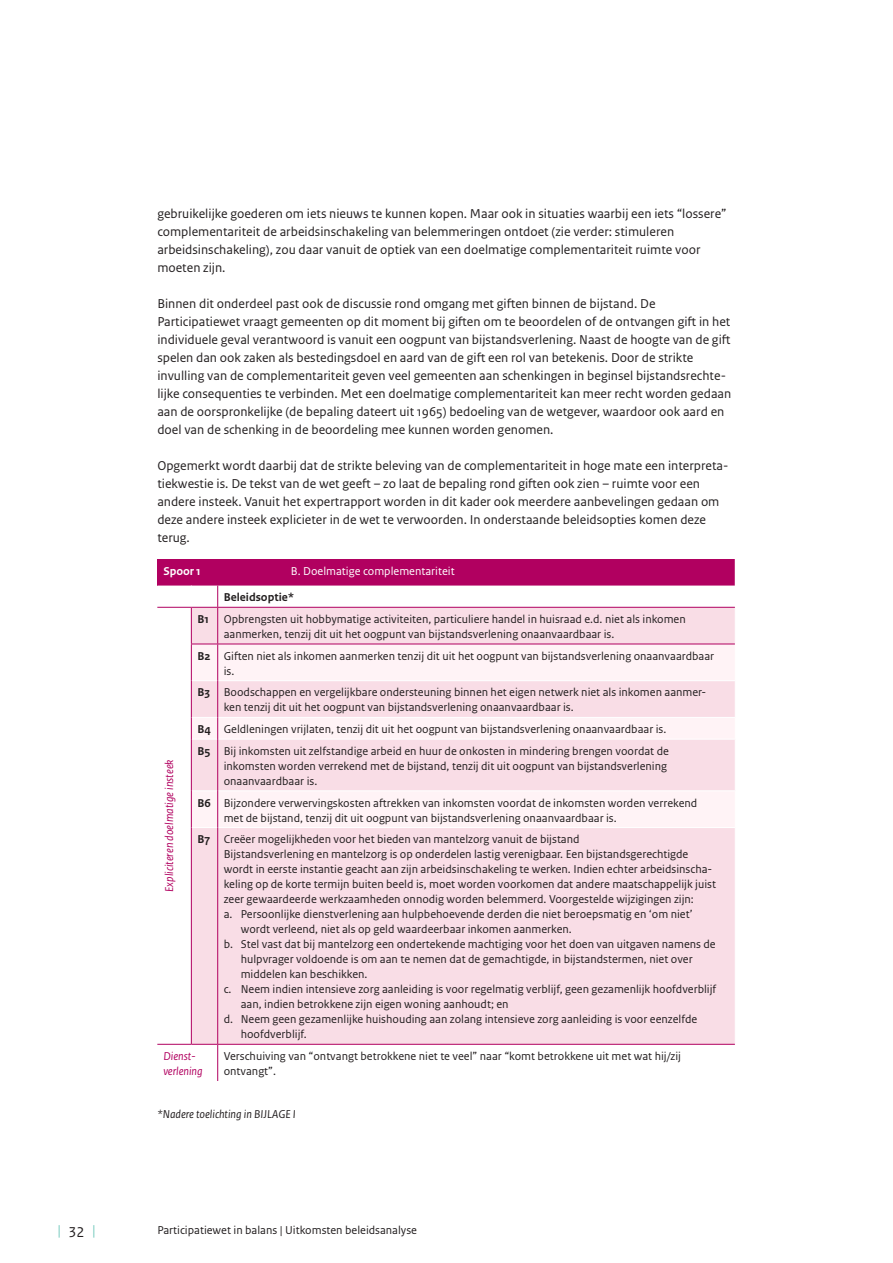
<style>
.page{position:relative;width:893px;height:1263px;background:#fff}
.page>*{position:absolute;margin:0;border:0;box-sizing:border-box;transform-origin:0 0}
.t1{font:15px "Rijksoverheid Sans Text";color:#78cbbf}
.P_RO_Broodtekst_Sans{font:13.5px/18px "Rijksoverheid Sans Text";color:#231f20}
.Tabel_body{font:12px/15px "Rijksoverheid Sans Text";color:#231f20}
.Tabel_body-2{font:italic 12px/15px "Rijksoverheid Sans Text";color:#b10060}
.Tabel_kop{font:12px "Rijksoverheid Sans Text";color:#fff}
.Figuur_bron{font:italic 12px "Rijksoverheid Sans Text";color:#231f20}
.Tabel_body-3{font:700 12px "Rijksoverheid Sans Text";color:#231f20}
.Tabel_kop-2{font:700 12px "Rijksoverheid Sans Text";color:#fff}
.s1{color:#231f20}
</style>
<div class="page">
<div style="left:157px;top:559px;width:578px;height:26px;background:#b10060"></div>
<div style="left:192px;top:608px;width:543px;height:436px;background:#f9dde6"></div>
<svg style="left:192px;top:645px;width:543px;height:182px;fill:#fff3f6"></svg>
<hr style="left:218px;top:680px;width:518px;height:1px;background:#fff">
<hr style="left:218px;top:717px;width:518px;height:1px;background:#fff">
<hr style="left:218px;top:739px;width:518px;height:1px;background:#fff">
<hr style="left:218px;top:827px;width:518px;height:1px;background:#fff">
<svg style="left:192px;top:680px;width:25px;height:1px"></svg>
<svg style="left:192px;top:827px;width:25px;height:1px"></svg>
<hr style="left:217px;top:608px;width:1px;height:36px;background:#b10060">
<hr style="left:217px;top:644px;width:1px;height:37px;background:#b10060">
<hr style="left:217px;top:681px;width:1px;height:36px;background:#b10060">
<hr style="left:217px;top:827px;width:1px;height:217px;background:#b10060">
<hr style="left:217px;top:1045px;width:1px;height:36px;background:#b10060">
<svg style="left:191px;top:1044px;width:27px;height:1px"></svg>
<hr style="left:218px;top:1044px;width:517px;height:1px;background:#b10060">
<svg style="left:191px;top:559px;width:544px;height:49px"></svg>
<svg style="left:192px;top:644px;width:26px;height:1px"></svg>
<hr style="left:218px;top:644px;width:517px;height:1px;background:#b10060">
<svg style="left:192px;top:790px;width:25px;height:1px"></svg>
<hr style="left:218px;top:790px;width:518px;height:1px;background:#fff">
<hr style="left:157px;top:607px;width:34px;height:1px;background:#b10060">
<hr style="left:191px;top:608px;width:1px;height:36px;background:#b10060">
<hr style="left:191px;top:644px;width:1px;height:37px;background:#b10060">
<hr style="left:191px;top:681px;width:1px;height:36px;background:#b10060">
<svg style="left:191px;top:717px;width:27px;height:23px"></svg>
<hr style="left:191px;top:739px;width:1px;height:52px;background:#b10060">
<hr style="left:217px;top:739px;width:1px;height:52px;background:#b10060">
<hr style="left:191px;top:791px;width:1px;height:36px;background:#b10060">
<hr style="left:217px;top:791px;width:1px;height:36px;background:#b10060">
<hr style="left:191px;top:827px;width:1px;height:217px;background:#b10060">
<hr style="left:157px;top:1044px;width:34px;height:1px;background:#b10060">
<p class="P_RO_Broodtekst_Sans" style="left:157px;top:205px;width:571px">gebruikelijke goederen om iets nieuws te kunnen kopen. Maar ook in situaties waarbij een iets “lossere” complementariteit de arbeidsinschakeling van belemmeringen ontdoet (zie verder: stimuleren arbeidsinschakeling), zou daar vanuit de optiek van een doelmatige complementariteit ruimte voor moeten zijn.</p>
<p class="P_RO_Broodtekst_Sans" style="left:157px;top:295px;width:575px">Binnen dit onderdeel past ook de discussie rond omgang met giften binnen de bijstand. De Participatiewet vraagt gemeenten op dit moment bij giften om te beoordelen of de ontvangen gift in het individuele geval verantwoord is vanuit een oogpunt van bijstandsverlening. Naast de hoogte van de gift spelen dan ook zaken als bestedingsdoel en aard van de gift een rol van betekenis. Door de strikte invulling van de complementariteit geven veel gemeenten aan schenkingen in beginsel bijstandsrechte&shy;lijke consequenties te verbinden. Met een doelmatige complementariteit kan meer recht worden gedaan aan de oorspronkelijke (de bepaling dateert uit 1965) bedoeling van de wetgever, waardoor ook aard en doel van de schenking in de beoordeling mee kunnen worden genomen.</p>
<p class="P_RO_Broodtekst_Sans" style="left:157px;top:457px;width:573px">Opgemerkt wordt daarbij dat de strikte beleving van de complementariteit in hoge mate een interpreta&shy;tiekwestie is. De tekst van de wet geeft – zo laat de bepaling rond giften ook zien – ruimte voor een andere insteek. Vanuit het expertrapport worden in dit kader ook meerdere aanbevelingen gedaan om deze andere insteek explicieter in de wet te verwoorden. In onderstaande beleidsopties komen deze terug.</p>
<p class="Tabel_kop-2" style="left:163px;top:564px;width:39px">Spoor 1</p>
<p class="Tabel_kop" style="left:291px;top:564px;width:165px">B. Doelmatige complementariteit</p>
<p class="Tabel_body-3" style="left:224px;top:591px;width:72px">Beleidsoptie*</p>
<p class="Tabel_body-3" style="left:197px;top:612px;width:13px">B1</p>
<p class="Tabel_body" style="left:224px;top:612px;width:464px">Opbrengsten uit hobbymatige activiteiten, particuliere handel in huisraad e.d. niet als inkomen aanmerken, tenzij dit uit het oogpunt van bijstandsverlening onaanvaardbaar is.</p>
<p class="Tabel_body-3" style="left:197px;top:649px;width:15px">B2</p>
<p class="Tabel_body" style="left:224px;top:648px;width:492px">Giften niet als inkomen aanmerken tenzij dit uit het oogpunt van bijstandsverlening onaanvaardbaar is.</p>
<p class="Tabel_body-3" style="left:197px;top:686px;width:14px">B3</p>
<p class="Tabel_body" style="left:224px;top:685px;width:484px">Boodschappen en vergelijkbare ondersteuning binnen het eigen netwerk niet als inkomen aanmer&shy;ken tenzij dit uit het oogpunt van bijstandsverlening onaanvaardbaar is.</p>
<p class="Tabel_body-3" style="left:197px;top:722px;width:15px">B4</p>
<p class="Tabel_body" style="left:224px;top:722px;width:444px">Geldleningen vrijlaten, tenzij dit uit het oogpunt van bijstandsverlening onaanvaardbaar is.</p>
<p class="Tabel_body-3" style="left:197px;top:744px;width:15px">B5</p>
<p class="Tabel_body" style="left:224px;top:744px;width:447px">Bij inkomsten uit zelfstandige arbeid en huur de onkosten in mindering brengen voordat de inkomsten worden verrekend met de bijstand, tenzij dit uit oogpunt van bijstandsverlening onaanvaardbaar is.</p>
<p class="Tabel_body-3" style="left:197px;top:796px;width:15px">B6</p>
<p class="Tabel_body" style="left:224px;top:795px;width:475px">Bijzondere verwervingskosten aftrekken van inkomsten voordat de inkomsten worden verrekend met de bijstand, tenzij dit uit oogpunt van bijstandsverlening onaanvaardbaar is.</p>
<p class="Tabel_body-3" style="left:197px;top:832px;width:14px">B7</p>
<p class="Tabel_body" style="left:224px;top:832px;width:357px">Creëer mogelijkheden voor het bieden van mantelzorg vanuit de bijstand</p>
<p class="Tabel_body" style="left:224px;top:847px;width:494px">Bijstandsverlening en mantelzorg is op onderdelen lastig verenigbaar. Een bijstandsgerechtigde wordt in eerste instantie geacht aan zijn arbeidsinschakeling te werken. Indien echter arbeidsinscha&shy;keling op de korte termijn buiten beeld is, moet worden voorkomen dat andere maatschappelijk juist zeer gewaardeerde werkzaamheden onnodig worden belemmerd. Voorgestelde wijzigingen zijn:</p>
<p class="Tabel_body" style="left:241px;top:907px;width:453px;text-indent:-17px">a. Persoonlijke dienstverlening aan hulpbehoevende derden die niet beroepsmatig en ‘om niet’ wordt verleend, niet als op geld waardeerbaar inkomen aanmerken.</p>
<p class="Tabel_body" style="left:241px;top:937px;width:476px;text-indent:-17px">b. Stel vast dat bij mantelzorg een ondertekende machtiging voor het doen van uitgaven namens de hulpvrager voldoende is om aan te nemen dat de gemachtigde, in bijstandstermen, niet over middelen kan beschikken.</p>
<p class="Tabel_body" style="left:241px;top:982px;width:477px;text-indent:-17px">c. Neem indien intensieve zorg aanleiding is voor regelmatig verblijf, geen gezamenlijk hoofdverblijf aan, indien betrokkene zijn eigen woning aanhoudt; en</p>
<p class="Tabel_body" style="left:241px;top:1012px;width:458px;text-indent:-17px">d. Neem geen gezamenlijke huishouding aan zolang intensieve zorg aanleiding is voor eenzelfde hoofdverblijf.</p>
<p class="Tabel_body-2" style="left:163px;top:1049px;width:41px">Dienst&shy;verlening</p>
<p class="Tabel_body" style="left:224px;top:1049px;width:459px">Verschuiving van “ontvangt betrokkene niet te veel” naar “komt betrokkene uit met wat hij/zij ontvangt”.</p>
<p class="Figuur_bron" style="left:157px;top:1107px;width:140px">*Nadere toelichting in BIJLAGE I</p>
<p class="Tabel_body-2" style="left:162px;top:892px;width:134px;rotate:-90deg">Expliciteren doelmatige insteek</p>
<p class="t1" style="left:57px;top:1222px;width:40px">|<span class="s1">32</span>|</p>
<p class="Tabel_body" style="left:157px;top:1223px;width:261px">Participatiewet in balans | Uitkomsten beleidsanalyse</p>
</div>
